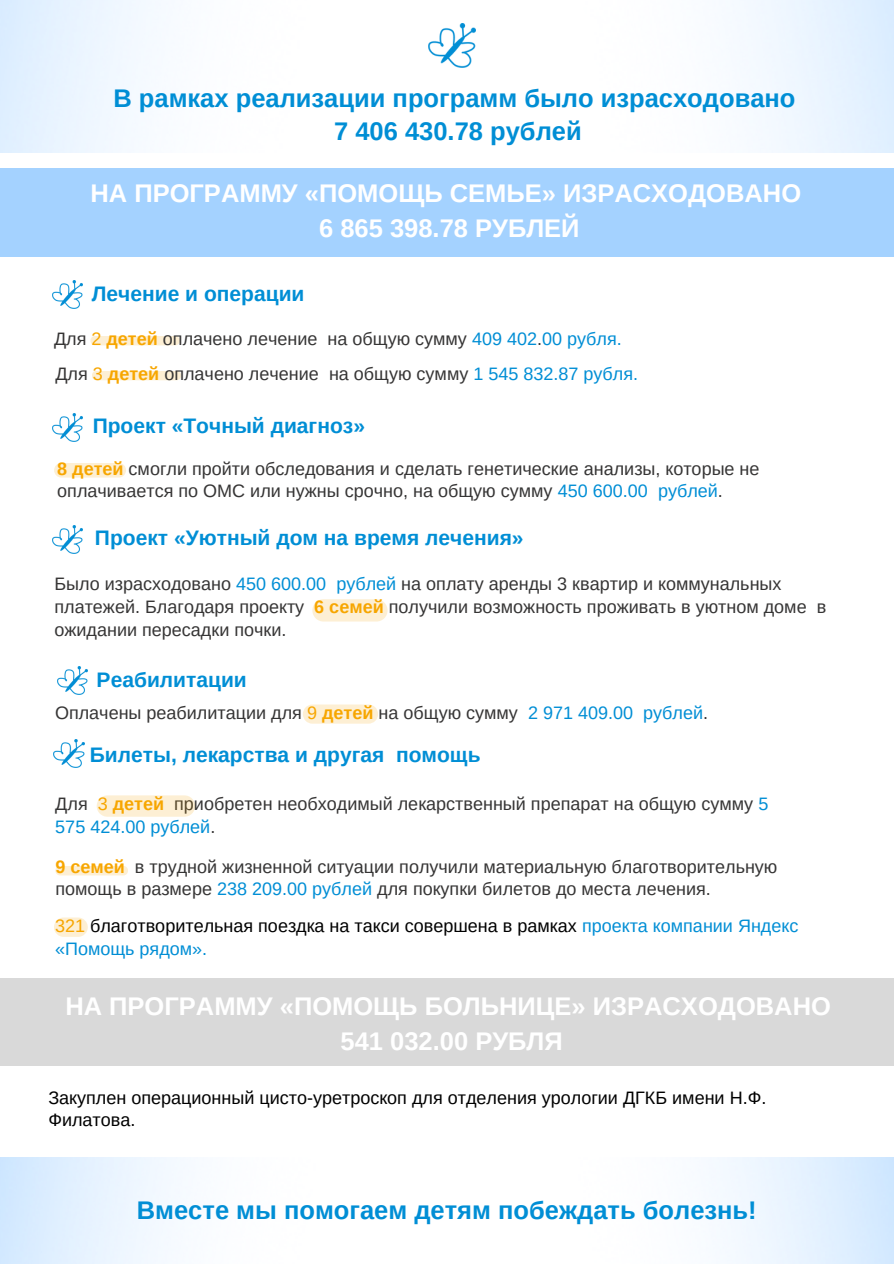
<style>
.page{position:relative;width:894px;height:1264px;background:#fff}
.page>*{position:absolute;margin:0;border:0;box-sizing:border-box;transform-origin:0 0}
.t1{font:700 25.5px/34.8px "Arimo";color:#fff;text-align:center}
.t2{font:700 25.5px/32.7px "Arimo";color:#008ed5;text-align:center}
.t3{font:700 21px "Arimo";color:#008ed5}
.t4{font:18px/22.5px "Arimo";color:#363535}
.t5{font:18px/22.5px "Arimo";color:#000}
.s1{color:#f7a600}
.s2{font-weight:700;color:#f7a600}
.s3{color:#008ed5}
</style>
<div class="page">
<svg style="left:90px;top:336px;width:90px;height:9px"></svg>
<div style="left:54px;top:463px;width:72px;height:14px;background:#fdefd4;border-radius:7px"></div>
<img style="left:0;top:0;width:893px;height:152px">
<div style="left:0;top:168px;width:893px;height:89px;background:#a4d2ff"></div>
<img style="left:428px;top:24px;width:47px;height:44px">
<svg style="left:303px;top:704px;width:75px;height:19px"></svg>
<svg style="left:55px;top:866px;width:73px;height:9px"></svg>
<svg style="left:97px;top:795px;width:98px;height:21px;background:#fdefd6"></svg>
<div style="left:54px;top:917px;width:34px;height:19px;background:#fdefd4;border-radius:10px"></div>
<img style="left:52px;top:280px;width:31px;height:28px">
<svg style="left:312px;top:599px;width:75px;height:22px;background:#fdf0d6"></svg>
<img style="left:52px;top:413px;width:31px;height:28px">
<div style="left:0;top:978px;width:893px;height:88px;background:#d9d9d9"></div>
<img style="left:52px;top:525px;width:31px;height:28px">
<img style="left:57px;top:666px;width:30px;height:28px">
<img style="left:54px;top:739px;width:30px;height:28px">
<svg style="left:92px;top:371px;width:89px;height:9px"></svg>
<h3 class="t2" style="left:113px;top:82px;width:683px">В рамках реализации программ было израсходовано<br>7 406 430.78 рублей</h3>
<p class="t1" style="left:90px;top:176px;width:712px">НА ПРОГРАММУ «ПОМОЩЬ СЕМЬЕ» ИЗРАСХОДОВАНО<br>6 865 398.78 РУБЛЕЙ</p>
<p class="t3" style="left:92px;top:282px;width:214px">Лечение и операции</p>
<p class="t4" style="left:54px;top:327px;width:569px">Для <span class="s1">2</span> <span class="s2">детей</span> оплачено лечение на общую сумму <span class="s3">409 402</span>.<span class="s3">00 рубля.</span></p>
<p class="t4" style="left:55px;top:362px;width:584px">Для <span class="s1">3</span> <span class="s2">детей</span> оплачено лечение на общую сумму <span class="s3">1 545 832.87 рубля.</span></p>
<p class="t3" style="left:93px;top:414px;width:274px">Проект «Точный диагноз»</p>
<h2 class="t4" style="left:57px;top:457px;width:703px"><span class="s2">8 детей</span> смогли пройти обследования и сделать генетические анализы, которые не оплачивается по ОМС или нужны срочно, на общую сумму <span class="s3">450 600.00 рублей</span>.</h2>
<h1 class="t3" style="left:95px;top:525px;width:430px">Проект «Уютный дом на время лечения»</h1>
<h1 class="t4" style="left:54px;top:571px;width:773px;line-height:23.2px">Было израсходовано <span class="s3">450 600.00 рублей</span> на оплату аренды 3 квартир и коммунальных платежей. Благодаря проекту <span class="s2">6 семей</span> получили возможность проживать в уютном доме в ожидании пересадки почки.</h1>
<p class="t3" style="left:97px;top:668px;width:152px">Реабилитации</p>
<p class="t4" style="left:55px;top:701px;width:654px">Оплачены реабилитации для <span class="s1">9</span> <span class="s2">детей</span> на общую сумму <span class="s3">2 971 409.00 рублей</span>.</p>
<p class="t3" style="left:90px;top:742px;width:392px">Билеты, лекарства и другая помощь</p>
<p class="t4" style="left:55px;top:792px;width:714px">Для <span class="s1">3</span> <span class="s2">детей</span> приобретен необходимый лекарственный препарат на общую сумму <span class="s3">5<br>575 424.00 рублей</span>.</p>
<p class="t4" style="left:55px;top:855px;width:723px"><span class="s2">9 семей</span> в трудной жизненной ситуации получили материальную благотворительную помощь в размере <span class="s3">238 209.00 рублей</span> для покупки билетов до места лечения.</p>
<h3 class="t5" style="left:55px;top:914px;width:744px"><span class="s1">321</span> благотворительная поездка на такси совершена в рамках <span class="s3">проекта компании Яндекс «Помощь рядом».</span></h3>
<h3 class="t1" style="left:65px;top:988px;width:766px">НА ПРОГРАММУ «ПОМОЩЬ БОЛЬНИЦЕ» ИЗРАСХОДОВАНО<br>541 032.00 РУБЛЯ</h3>
<p class="t5" style="left:48px;top:1087px;width:719px;line-height:21.3px">Закуплен операционный цисто-уретроскоп для отделения урологии ДГКБ имени Н.Ф.<br>Филатова.</p>
<p class="t2" style="left:137px;top:1193px;width:621px">Вместе мы помогаем детям побеждать болезнь!</p>
</div>
